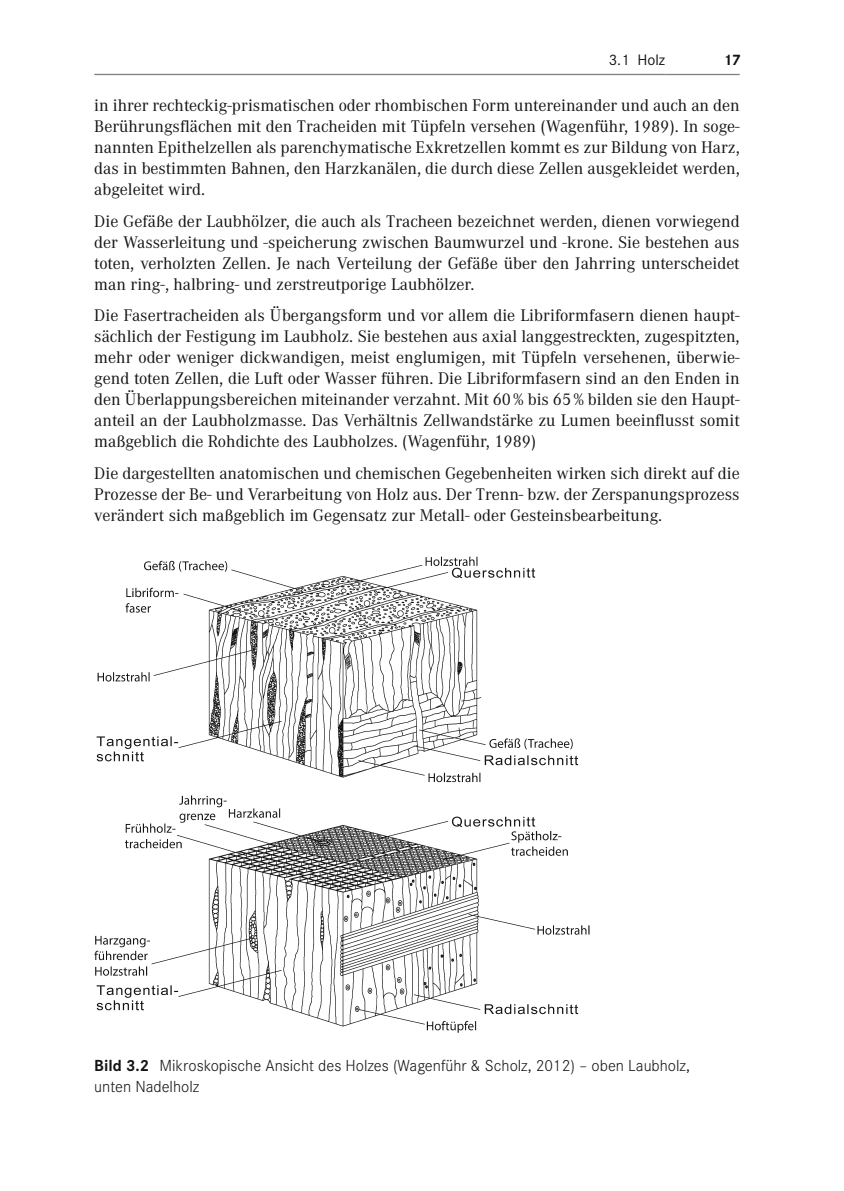
<style>
.page{position:relative;width:844px;height:1191px;background:#fff}
.page>*{position:absolute;margin:0;border:0;box-sizing:border-box;transform-origin:0 0}
.t1{font:17.5px/21px "Corporate A Pro";color:#131413;text-align:justify}
.t2{font:300 16.62px/21px "Corporate S Pro";color:#131413}
.t3{font:15.75px "Corporate S Pro";color:#131413}
.t4{font:700 15.75px "Corporate S Pro";color:#131413}
.s1{font-weight:700}
.s2{color:#fff}
</style>
<div class="page">
<hr style="left:94px;top:74px;width:571px;height:1px;background:#818181">
<hr style="left:665px;top:74px;width:74px;height:1px;background:#818181">
<img style="left:94px;top:556px;width:496px;height:477px">
<p class="t3" style="left:608px;top:48px;width:58px">3.1 Holz</p>
<p class="t4" style="left:725px;top:47px;width:16px">17</p>
<p class="t1" style="left:94px;top:94px;width:646px">in ihrer rechteckig-prismatischen oder rhombischen Form untereinander und auch an den Berührungsflächen mit den Tracheiden mit Tüpfeln versehen (Wagenführ, 1989). In soge&shy;nannten Epithelzellen als parenchymatische Exkretzellen kommt es zur Bildung von Harz, das in bestimmten Bahnen, den Harzkanälen, die durch diese Zellen ausgekleidet werden, abgeleitet wird.</p>
<p class="t1" style="left:94px;top:210px;width:646px">Die Gefäße der Laubhölzer, die auch als Tracheen bezeichnet werden, dienen vorwiegend der Wasserleitung und -speicherung zwischen Baumwurzel und -krone. Sie bestehen aus toten, verholzten Zellen. Je nach Verteilung der Gefäße über den Jahrring unterscheidet man ring-, halbring- und zerstreutporige Laubhölzer.</p>
<p class="t1" style="left:94px;top:304px;width:646px">Die Fasertracheiden als Übergangsform und vor allem die Libriformfasern dienen haupt&shy;sächlich der Festigung im Laubholz. Sie bestehen aus axial langgestreckten, zugespitzten, mehr oder weniger dickwandigen, meist englumigen, mit Tüpfeln versehenen, überwie&shy;gend toten Zellen, die Luft oder Wasser führen. Die Libriformfasern sind an den Enden in den Überlappungsbereichen miteinander verzahnt. Mit 60 % bis 65 % bilden sie den Haupt&shy;anteil an der Laubholzmasse. Das Verhältnis Zellwandstärke zu Lumen beeinflusst somit maßgeblich die Rohdichte des Laubholzes. (Wagenführ, 1989)</p>
<p class="t1" style="left:94px;top:462px;width:646px">Die dargestellten anatomischen und chemischen Gegebenheiten wirken sich direkt auf die Prozesse der Be- und Verarbeitung von Holz aus. Der Trenn- bzw. der Zerspanungsprozess verändert sich maßgeblich im Gegensatz zur Metall- oder Gesteinsbearbeitung.</p>
<p class="t2" style="left:94px;top:1054px;width:597px"><span class="s1">Bild 3.2</span><span class="s2">:</span>Mikroskopische Ansicht des Holzes (Wagenführ &amp; Scholz, 2012) – oben Laubholz, unten Nadelholz</p>
</div>
